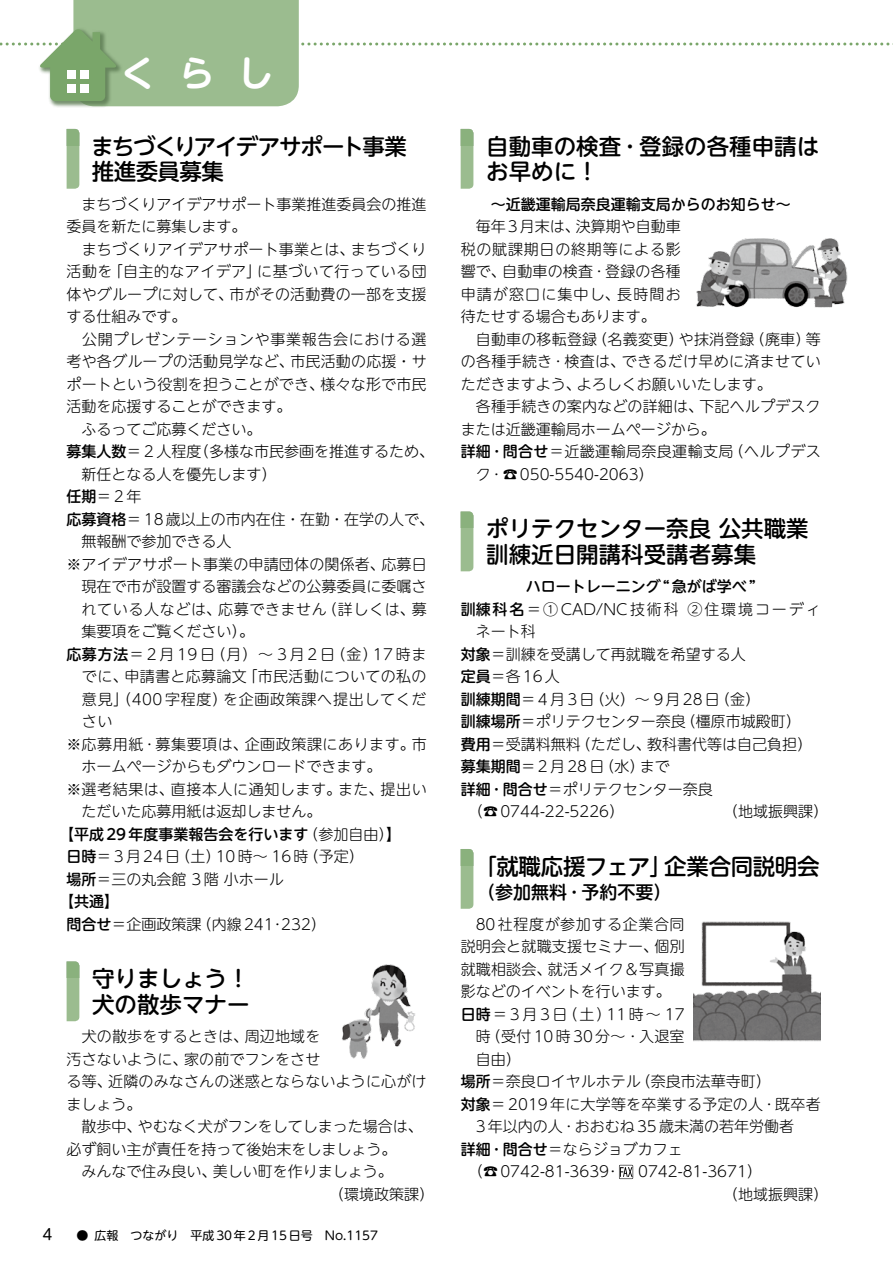
<style>
.page{position:relative;width:893px;height:1263px;background:#fff}
.page>*{position:absolute;margin:0;border:0;box-sizing:border-box;transform-origin:0 0}
.t1{font:700 36px "UD Shin M Go Pr 6 De";color:#fff}
.t2{font:500 22.5px/25.5px "UD Shin M Go Pr 6";color:#000}
.t3{font:500 22.5px/25.5px "UD Shin M Go Pr 6";letter-spacing:-.05em;color:#000}
.t4{font:500 18px "UD Shin M Go Pr 6";color:#000}
.t5{font:300 15px/22.5px "UD Shin M Go Pr 6";letter-spacing:.01em;color:#000}
.t6{font:300 15px "UD Shin M Go Pr 6";letter-spacing:.045em;color:#000}
.t7{font:500 15px "UD Shin M Go Pr 6";color:#000}
.t8{font:300 15px "UD Shin M Go Pr 6";letter-spacing:.04em;color:#000}
.t9{font:300 15px "UD Shin M Go Pr 6";letter-spacing:.15em;color:#000}
.t10{font:300 15px "UD Shin M Go Pr 6";letter-spacing:.03em;color:#000}
.t11{font:300 15px "UD Shin M Go Pr 6";letter-spacing:.125em;color:#000}
.t12{font:300 15px "UD Shin M Go Pr 6";letter-spacing:.175em;color:#000}
.t13{font:300 15px "UD Shin M Go Pr 6";letter-spacing:.05em;color:#000}
.t14{font:300 15px "UD Shin M Go Pr 6";letter-spacing:.075em;color:#000}
.t15{font:15px "UD Shin M Go Pr 6";color:#000}
.t16{font:12px "UD Shin M Go Pr 6";color:#000}
.s1{font-weight:500}
.s2{font-weight:300}
</style>
<div class="page">
<svg style="left:67px;top:145px;width:12px;height:44px"></svg>
<div style="left:67px;top:129px;width:12px;height:16px;background:#8ab17d"></div>
<svg style="left:67px;top:978px;width:12px;height:43px"></svg>
<div style="left:67px;top:961px;width:12px;height:17px;background:#8ab17d"></div>
<div style="left:38px;top:27px;width:85px;height:81px;background:#588f45;opacity:.6"></div>
<svg style="left:0;top:0;width:893px;height:106px"></svg>
<div style="left:67px;top:84px;width:9px;height:8px;background:#fff"></div>
<div style="left:67px;top:70px;width:9px;height:9px;background:#fff"></div>
<div style="left:81px;top:84px;width:8px;height:8px;background:#fff"></div>
<div style="left:81px;top:70px;width:8px;height:9px;background:#fff"></div>
<svg style="left:619px;top:1165px;width:14px;height:14px"></svg>
<svg style="left:461px;top:145px;width:12px;height:44px"></svg>
<div style="left:461px;top:129px;width:12px;height:16px;background:#8ab17d"></div>
<svg style="left:461px;top:528px;width:12px;height:43px"></svg>
<div style="left:461px;top:512px;width:12px;height:16px;background:#8ab17d"></div>
<svg style="left:461px;top:865px;width:12px;height:44px"></svg>
<div style="left:461px;top:849px;width:12px;height:16px;background:#8ab17d"></div>
<img style="left:696px;top:238px;width:152px;height:70px">
<img style="left:342px;top:964px;width:73px;height:95px">
<img style="left:693px;top:921px;width:128px;height:121px">
<h1 class="t1" style="left:120px;top:43px;width:155px">くらし</h1>
<h2 class="t3" style="left:91px;top:132px;width:317px">まちづくりアイデアサポート事業推進委員募集</h2>
<p class="t5" style="left:67px;top:192px;width:361px">　まちづくりアイデアサポート事業推進委員会の推進</p>
<p class="t5" style="left:67px;top:214px;width:181px">委員を新たに募集します。</p>
<p class="t5" style="left:67px;top:237px;width:361px">　まちづくりアイデアサポート事業とは、まちづくり</p>
<p class="t10" style="left:67px;top:259px;width:362px">活動を「自主的なアイデア」に基づいて行っている団</p>
<p class="t5" style="left:67px;top:282px;width:361px">体やグループに対して、市がその活動費の一部を支援</p>
<p class="t5" style="left:67px;top:304px;width:121px">する仕組みです。</p>
<p class="t6" style="left:67px;top:327px;width:361px">　公開プレゼンテーションや事業報告会における選</p>
<p class="t5" style="left:67px;top:349px;width:362px">考や各グループの活動見学など、市民活動の応援・サ</p>
<p class="t5" style="left:67px;top:372px;width:361px">ポートという役割を担うことができ、様々な形で市民</p>
<p class="t5" style="left:67px;top:394px;width:226px">活動を応援することができます。</p>
<p class="t5" style="left:67px;top:417px;width:196px">　ふるってご応募ください。</p>
<p class="t5" style="left:67px;top:439px;width:369px"><span class="s1">募集人数</span>＝２人程度（多様な市民参画を推進するため、</p>
<p class="t5" style="left:82px;top:462px;width:196px">新任となる人を優先します）</p>
<p class="t5" style="left:67px;top:484px;width:76px"><span class="s1">任期</span>＝２年</p>
<p class="t5" style="left:67px;top:507px;width:369px"><span class="s1">応募資格</span>＝18歳以上の市内在住・在勤・在学の人で、</p>
<p class="t5" style="left:82px;top:529px;width:151px">無報酬で参加できる人</p>
<p class="t5" style="left:67px;top:552px;width:362px">※アイデアサポート事業の申請団体の関係者、応募日</p>
<p class="t5" style="left:82px;top:574px;width:346px">現在で市が設置する審議会などの公募委員に委嘱さ</p>
<p class="t6" style="left:82px;top:597px;width:347px">れている人などは、応募できません（詳しくは、募</p>
<p class="t5" style="left:82px;top:619px;width:174px">集要項をご覧ください）。</p>
<p class="t5" style="left:67px;top:642px;width:361px"><span class="s1">応募方法</span>＝ 2 月 19 日（月）～ 3 月 2 日（金）17 時ま</p>
<p class="t5" style="left:82px;top:664px;width:346px">でに、申請書と応募論文「市民活動についての私の</p>
<p class="t6" style="left:82px;top:687px;width:346px">意見」（400 字程度）を企画政策課へ提出してくだ</p>
<p class="t5" style="left:82px;top:709px;width:32px">さい</p>
<p class="t8" style="left:67px;top:732px;width:362px">※応募用紙･募集要項は、企画政策課にあります。市</p>
<p class="t5" style="left:82px;top:754px;width:301px">ホームページからもダウンロードできます。</p>
<p class="t8" style="left:67px;top:777px;width:362px">※選考結果は、直接本人に通知します。また、提出い</p>
<p class="t5" style="left:82px;top:799px;width:241px">ただいた応募用紙は返却しません。</p>
<p class="t7" style="left:59px;top:821px;width:343px">【平成29年度事業報告会を行います<span class="s2">（参加自由）</span>】</p>
<p class="t9" style="left:67px;top:844px;width:299px"><span class="s1">日時</span>＝3月24日（土）10時～ 16時（予定）</p>
<p class="t5" style="left:67px;top:867px;width:219px"><span class="s1">場所</span>＝三の丸会館 3階小ホール</p>
<p class="t7" style="left:59px;top:889px;width:61px">【共通】</p>
<p class="t5" style="left:67px;top:912px;width:261px"><span class="s1">問合せ</span>＝企画政策課（内線241･232）</p>
<h2 class="t2" style="left:92px;top:965px;width:159px">守りましょう！犬の散歩マナー</h2>
<p class="t5" style="left:67px;top:1024px;width:255px">　犬の散歩をするときは、周辺地域を</p>
<p class="t5" style="left:67px;top:1047px;width:255px">汚さないように、家の前でフンをさせ</p>
<p class="t5" style="left:67px;top:1069px;width:361px">る等、近隣のみなさんの迷惑とならないように心がけ</p>
<p class="t5" style="left:67px;top:1092px;width:76px">ましょう。</p>
<p class="t5" style="left:67px;top:1114px;width:358px">　散歩中、やむなく犬がフンをしてしまった場合は、</p>
<p class="t5" style="left:67px;top:1137px;width:331px">必ず飼い主が責任を持って後始末をしましょう。</p>
<p class="t5" style="left:67px;top:1159px;width:328px">　みんなで住み良い、美しい町を作りましょう。</p>
<p class="t5" style="left:329px;top:1182px;width:106px">（環境政策課）</p>
<p class="t15" style="left:43px;top:1222px;width:11px">4</p>
<p class="t16" style="left:77px;top:1226px;width:303px">● 広報　つながり　平成30年2月15日号　No.1157</p>
<h2 class="t2" style="left:486px;top:132px;width:334px">自動車の検査･登録の各種申請はお早めに！</h2>
<p class="t7" style="left:491px;top:191px;width:300px">～近畿運輸局奈良運輸支局からのお知らせ～</p>
<p class="t5" style="left:461px;top:214px;width:222px">　毎年3月末は、決算期や自動車</p>
<p class="t13" style="left:461px;top:237px;width:222px">税の賦課期日の終期等による影</p>
<p class="t5" style="left:461px;top:259px;width:222px">響で、自動車の検査･登録の各種</p>
<p class="t14" style="left:461px;top:282px;width:222px">申請が窓口に集中し、長時間お</p>
<p class="t5" style="left:461px;top:304px;width:196px">待たせする場合もあります。</p>
<p class="t5" style="left:461px;top:327px;width:361px">　自動車の移転登録（名義変更）や抹消登録（廃車）等</p>
<p class="t5" style="left:461px;top:349px;width:362px">の各種手続き･検査は、できるだけ早めに済ませてい</p>
<p class="t5" style="left:461px;top:372px;width:313px">ただきますよう、よろしくお願いいたします。</p>
<p class="t5" style="left:461px;top:394px;width:361px">　各種手続きの案内などの詳細は、下記ヘルプデスク</p>
<p class="t5" style="left:461px;top:417px;width:256px">または近畿運輸局ホームページから。</p>
<p class="t5" style="left:461px;top:439px;width:362px"><span class="s1">詳細･問合せ</span>＝近畿運輸局奈良運輸支局（ヘルプデス</p>
<p class="t5" style="left:476px;top:462px;width:179px">ク･☎050-5540-2063）</p>
<h2 class="t2" style="left:486px;top:515px;width:324px">ポリテクセンター奈良公共職業訓練近日開講科受講者募集</h2>
<p class="t7" style="left:526px;top:574px;width:231px">ハロートレーニング“急がば学べ”</p>
<p class="t11" style="left:461px;top:597px;width:361px"><span class="s1">訓練科名</span>＝①CAD/NC技術科 ②住環境コーディ</p>
<p class="t5" style="left:476px;top:619px;width:61px">ネート科</p>
<p class="t5" style="left:461px;top:642px;width:286px"><span class="s1">対象</span>＝訓練を受講して再就職を希望する人</p>
<p class="t5" style="left:461px;top:664px;width:101px"><span class="s1">定員</span>＝各16人</p>
<p class="t9" style="left:461px;top:687px;width:301px"><span class="s1">訓練期間</span>＝4月3日（火）～ 9月28日（金）</p>
<p class="t5" style="left:461px;top:709px;width:342px"><span class="s1">訓練場所</span>＝ポリテクセンター奈良（橿原市城殿町）</p>
<p class="t5" style="left:461px;top:732px;width:353px"><span class="s1">費用</span>＝受講料無料（ただし、教科書代等は自己負担）</p>
<p class="t5" style="left:461px;top:754px;width:211px"><span class="s1">募集期間</span>＝2月28日（水）まで</p>
<p class="t5" style="left:461px;top:777px;width:253px"><span class="s1">詳細･問合せ</span>＝ポリテクセンター奈良</p>
<p class="t5" style="left:461px;top:799px;width:165px">　（☎0744-22-5226）</p>
<p class="t5" style="left:723px;top:799px;width:106px">（地域振興課）</p>
<h2 class="t2" style="left:474px;top:852px;width:347px">「就職応援フェア」企業合同説明会</h2>
<p class="t4" style="left:477px;top:877px;width:196px">（参加無料･予約不要）</p>
<p class="t8" style="left:461px;top:912px;width:225px">　80社程度が参加する企業合同</p>
<p class="t5" style="left:461px;top:934px;width:225px">説明会と就職支援セミナー、個別</p>
<p class="t5" style="left:461px;top:957px;width:225px">就職相談会、就活メイク＆写真撮</p>
<p class="t5" style="left:461px;top:979px;width:211px">影などのイベントを行います。</p>
<p class="t12" style="left:461px;top:1002px;width:225px"><span class="s1">日時</span>＝3月3日（土）11時～ 17</p>
<p class="t5" style="left:476px;top:1024px;width:210px">時（受付10時30分～･入退室</p>
<p class="t5" style="left:476px;top:1047px;width:46px">自由）</p>
<p class="t5" style="left:461px;top:1069px;width:312px"><span class="s1">場所</span>＝奈良ロイヤルホテル（奈良市法華寺町）</p>
<p class="t5" style="left:461px;top:1092px;width:361px"><span class="s1">対象</span>＝2019年に大学等を卒業する予定の人･既卒者</p>
<p class="t5" style="left:476px;top:1114px;width:320px">3年以内の人･おおむね35歳未満の若年労働者</p>
<p class="t5" style="left:461px;top:1137px;width:223px"><span class="s1">詳細･問合せ</span>＝ならジョブカフェ</p>
<p class="t5" style="left:461px;top:1159px;width:158px">　（☎0742-81-3639･</p>
<p class="t5" style="left:723px;top:1159px;width:107px;text-indent:-85px">0742-81-3671）<br>（地域振興課）</p>
</div>
